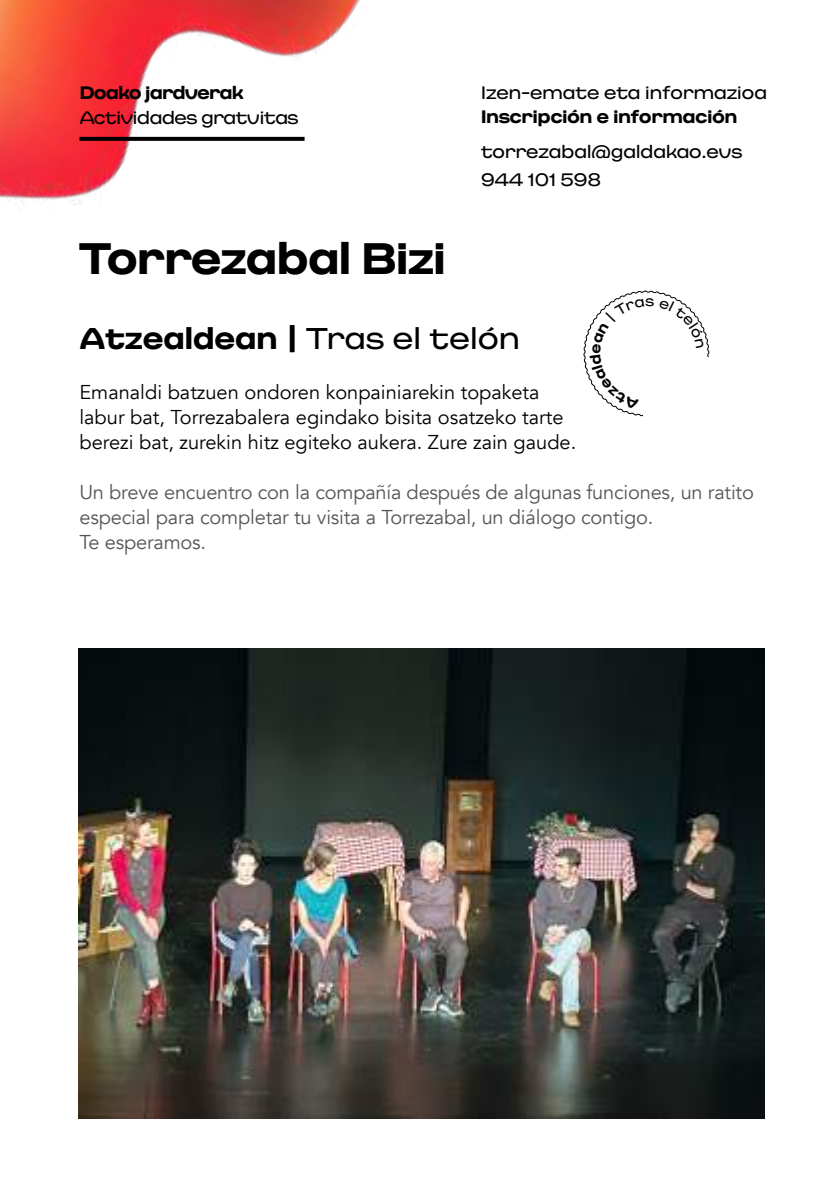
<style>
.page{position:relative;width:840px;height:1191px;background:#fff}
.page>*{position:absolute;margin:0;border:0;box-sizing:border-box;transform-origin:0 0}
.t1{font:700 44px "Babetta";letter-spacing:-.03em;color:#000}
.t2{font:700 30px "Babetta";letter-spacing:-.02em;color:#000}
.t3{font:20px/25px "Avenir";color:#000}
.t4{font:20px/25px "Avenir";letter-spacing:-.01em;color:#575656}
.t5{font:18px/28px "Babetta";letter-spacing:-.03em;color:#000}
.t6{font:700 18px "Babetta";letter-spacing:-.03em;color:#000}
.t7{font:18px "Babetta";letter-spacing:-.05em;color:#000}
.t8{font:700 18px "Babetta";letter-spacing:-.05em;color:#000}
.s1{font-weight:400}
</style>
<div class="page">
<img style="left:0;top:0;width:360px;height:206px">
<svg style="left:79px;top:137px;width:225px;height:4px"></svg>
<img style="left:79px;top:649px;width:685px;height:469px">
<svg style="left:583px;top:290px;width:126px;height:127px"></svg>
<p class="t8" style="left:79px;top:78px;width:166px">Doako jarduerak</p>
<p class="t7" style="left:79px;top:103px;width:221px">Actividades gratuitas</p>
<h1 class="t1" style="left:79px;top:223px;width:368px">Torrezabal Bizi</h1>
<p class="t5" style="left:480px;top:77px;width:288px">Izen-emate eta informazioa</p>
<p class="t6" style="left:480px;top:102px;width:258px">Inscripción e información</p>
<p class="t5" style="left:480px;top:136px;width:263px">torrezabal@galdakao.eus<br>944 101 598</p>
<h2 class="t2" style="left:79px;top:314px;width:442px">Atzealdean | <span class="s1">Tras el telón</span></h2>
<p class="t3" style="left:79px;top:380px;width:498px">Emanaldi batzuen ondoren konpainiarekin topaketa labur bat, Torrezabalera egindako bisita osatzeko tarte berezi bat, zurekin hitz egiteko aukera. Zure zain gaude.</p>
<p class="t4" style="left:79px;top:480px;width:675px">Un breve encuentro con la compañía después de algunas funciones, un ratito especial para completar tu visita a Torrezabal, un diálogo contigo.<br>Te esperamos.</p>
</div>
